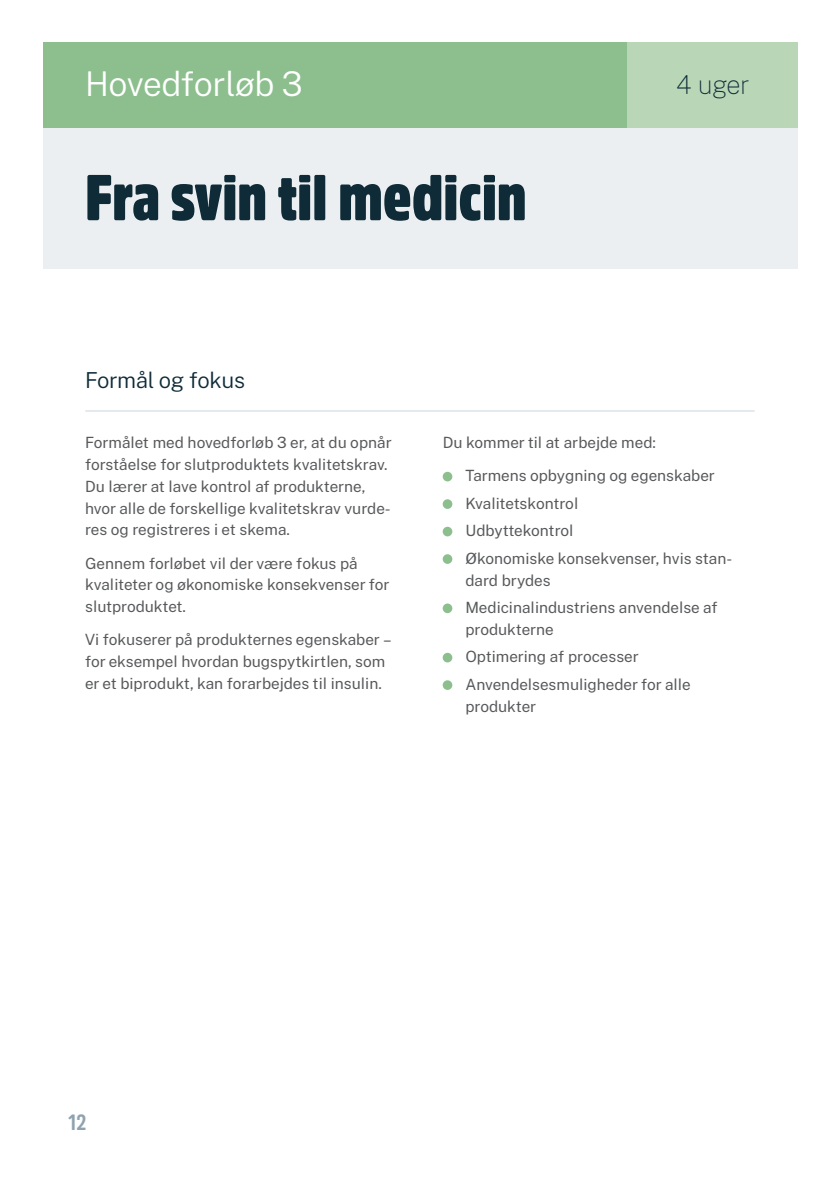
<style>
.page{position:relative;width:840px;height:1191px;background:#fff}
.page>*{position:absolute;margin:0;border:0;box-sizing:border-box;transform-origin:0 0}
.t1{font:900 64px "Amsi Pro Cond";color:#0e2b37}
.t2{font:300 34px "Public Sans";letter-spacing:-.01em;color:#fff}
.t3{font:100 26px "Public Sans";color:#0e2b37}
.t4{font:300 22px "Public Sans";letter-spacing:-.015em;color:#0e2b37}
.t5{font:700 22px "Amsi Pro Cond";color:#8ea3af}
.t6{font:15.6px/21.8px "Public Sans";color:#57585a}
</style>
<div class="page">
<div style="left:43px;top:43px;width:754px;height:226px;background:#ebeff1"></div>
<div style="left:43px;top:43px;width:754px;height:85px;background:#8dbf8e"></div>
<div style="left:626px;top:43px;width:171px;height:85px;background:#b9d6b7"></div>
<div style="left:442px;top:472px;width:10px;height:9px;background:#8dbf8e;border-radius:50%"></div>
<div style="left:442px;top:499px;width:10px;height:10px;background:#8dbf8e;border-radius:50%"></div>
<div style="left:442px;top:527px;width:10px;height:9px;background:#8dbf8e;border-radius:50%"></div>
<div style="left:442px;top:554px;width:10px;height:10px;background:#8dbf8e;border-radius:50%"></div>
<div style="left:442px;top:603px;width:10px;height:10px;background:#8dbf8e;border-radius:50%"></div>
<div style="left:442px;top:653px;width:10px;height:9px;background:#8dbf8e;border-radius:50%"></div>
<div style="left:442px;top:680px;width:10px;height:10px;background:#8dbf8e;border-radius:50%"></div>
<hr style="left:86px;top:410px;width:667px;height:2px;background:#e3e9ed">
<h2 class="t2" style="left:85px;top:58px;width:219px">Hovedforløb 3</h2>
<h3 class="t3" style="left:676px;top:65px;width:75px">4 uger</h3>
<h1 class="t1" style="left:85px;top:154px;width:443px">Fra svin til medicin</h1>
<h3 class="t4" style="left:85px;top:363px;width:161px">Formål og fokus</h3>
<p class="t6" style="left:85px;top:431px;width:308px">Formålet med hovedforløb 3 er, at du opnår forståelse for slutproduktets kvalitetskrav.<br>Du lærer at lave kontrol af produkterne, hvor alle de forskellige kvalitetskrav vurde&shy;res og registreres i et skema.</p>
<p class="t6" style="left:85px;top:551px;width:305px">Gennem forløbet vil der være fokus på kvaliteter og økonomiske konsekvenser for slutproduktet.</p>
<p class="t6" style="left:85px;top:628px;width:308px">Vi fokuserer på produkternes egenskaber – for eksempel hvordan bugspytkirtlen, som er et biprodukt, kan forarbejdes til insulin.</p>
<p class="t6" style="left:465px;top:425px;width:251px;line-height:33.2px;text-indent:-23px">Du kommer til at arbejde med:<br>Tarmens opbygning og egenskaber</p>
<p class="t6" style="left:465px;top:489px;width:268px;line-height:27.4px">Kvalitetskontrol<br>Udbyttekontrol<br>Økonomiske konsekvenser, hvis stan-</p>
<p class="t6" style="left:465px;top:565px;width:254px;line-height:27.4px">dard brydes<br>Medicinalindustriens anvendelse af</p>
<p class="t6" style="left:465px;top:615px;width:227px;line-height:27.4px">produkterne<br>Optimering af processer<br>Anvendelsesmuligheder for alle</p>
<p class="t6" style="left:465px;top:694px;width:72px">produkter</p>
<h3 class="t5" style="left:68px;top:1106px;width:20px">12</h3>
</div>
